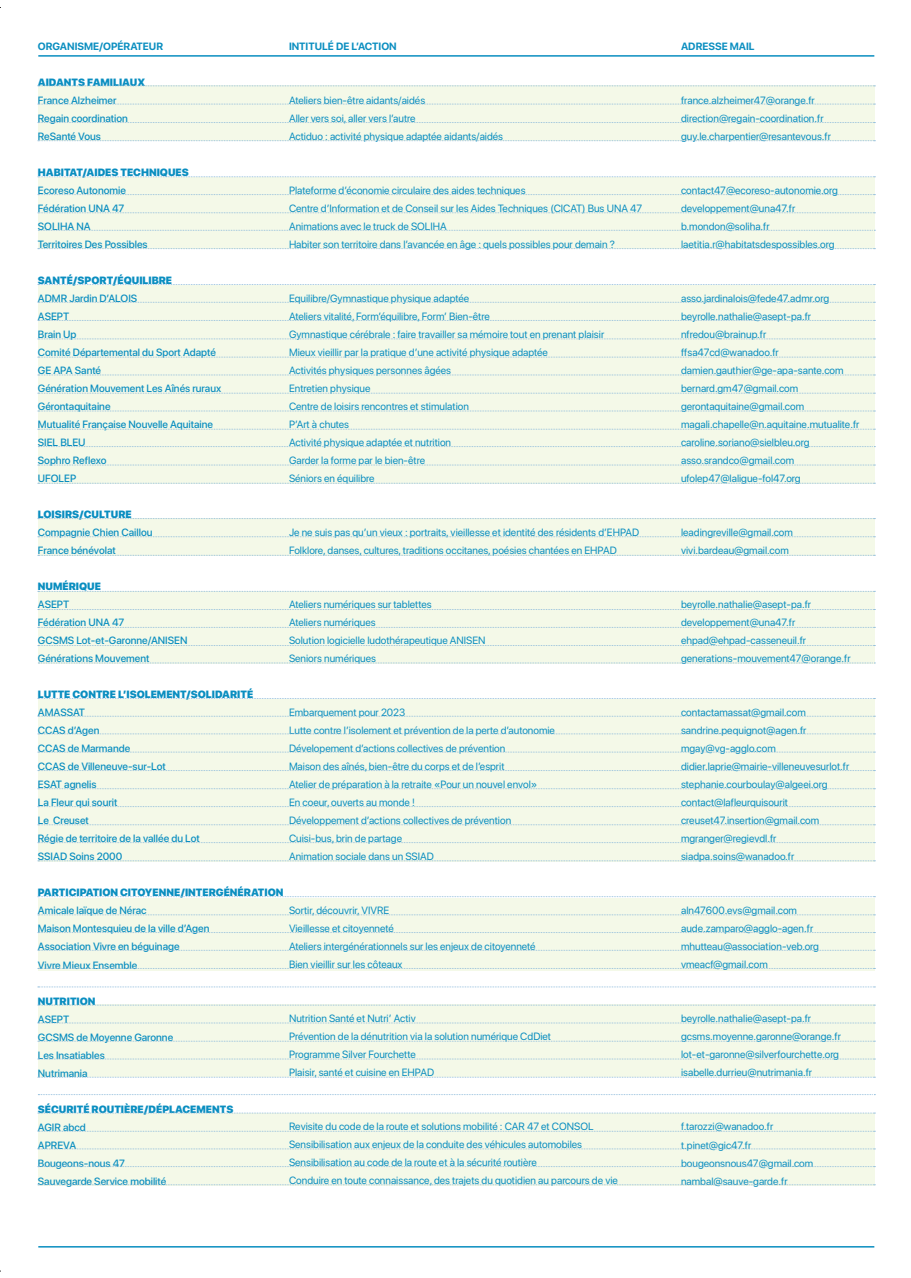
<style>
.page{position:relative;width:911px;height:1278px;background:#fff}
.page>*{position:absolute;margin:0;border:0;box-sizing:border-box;transform-origin:0 0}
.t1{font:10.5px/18px "SF Pro Display";color:#0a8ec0}
.t2{font:500 10.5px/18px "SF Pro Display";color:#0a8ec0}
.t3{font:900 10.5px "SF Pro Display";color:#0a8ec0}
.t4{font:700 10.5px "SF Pro Display";color:#0a8ec0}
</style>
<div class="page">
<div style="left:38px;top:85px;width:836px;height:56px;background:#f4f9e8"></div>
<div style="left:38px;top:177px;width:836px;height:72px;background:#f4f9e8"></div>
<div style="left:38px;top:698px;width:836px;height:163px;background:#f4f9e8"></div>
<div style="left:38px;top:591px;width:836px;height:72px;background:#f4f9e8"></div>
<div style="left:38px;top:518px;width:836px;height:37px;background:#f4f9e8"></div>
<div style="left:38px;top:285px;width:836px;height:198px;background:#f4f9e8"></div>
<div style="left:38px;top:897px;width:836px;height:72px;background:#f4f9e8"></div>
<div style="left:38px;top:1004px;width:836px;height:72px;background:#f4f9e8"></div>
<div style="left:38px;top:1113px;width:836px;height:72px;background:#f4f9e8"></div>
<hr style="left:38px;top:55px;width:836px;height:2px;background:#0a8ec0">
<svg style="left:38px;top:85px;width:837px;height:1px"></svg>
<svg style="left:38px;top:302px;width:837px;height:1px"></svg>
<svg style="left:38px;top:518px;width:837px;height:1px"></svg>
<svg style="left:38px;top:733px;width:837px;height:1px"></svg>
<svg style="left:38px;top:949px;width:837px;height:1px"></svg>
<svg style="left:38px;top:122px;width:837px;height:1px"></svg>
<svg style="left:38px;top:338px;width:837px;height:1px"></svg>
<svg style="left:38px;top:555px;width:837px;height:1px"></svg>
<svg style="left:38px;top:770px;width:837px;height:1px"></svg>
<svg style="left:38px;top:986px;width:837px;height:1px"></svg>
<svg style="left:38px;top:374px;width:837px;height:1px"></svg>
<svg style="left:38px;top:591px;width:837px;height:1px"></svg>
<svg style="left:38px;top:806px;width:837px;height:1px"></svg>
<svg style="left:38px;top:1022px;width:837px;height:1px"></svg>
<svg style="left:38px;top:194px;width:837px;height:1px"></svg>
<svg style="left:38px;top:410px;width:837px;height:1px"></svg>
<svg style="left:38px;top:627px;width:837px;height:1px"></svg>
<svg style="left:38px;top:842px;width:837px;height:1px"></svg>
<svg style="left:38px;top:1058px;width:837px;height:1px"></svg>
<svg style="left:38px;top:1166px;width:837px;height:1px"></svg>
<svg style="left:38px;top:248px;width:837px;height:1px"></svg>
<svg style="left:38px;top:464px;width:837px;height:1px"></svg>
<svg style="left:38px;top:896px;width:837px;height:1px"></svg>
<svg style="left:38px;top:1112px;width:837px;height:1px"></svg>
<svg style="left:38px;top:284px;width:837px;height:1px"></svg>
<svg style="left:38px;top:715px;width:837px;height:1px"></svg>
<svg style="left:38px;top:932px;width:837px;height:1px"></svg>
<svg style="left:38px;top:1148px;width:837px;height:1px"></svg>
<svg style="left:38px;top:104px;width:837px;height:1px"></svg>
<svg style="left:38px;top:320px;width:837px;height:1px"></svg>
<svg style="left:38px;top:536px;width:837px;height:1px"></svg>
<svg style="left:38px;top:751px;width:837px;height:1px"></svg>
<svg style="left:38px;top:968px;width:837px;height:1px"></svg>
<svg style="left:38px;top:140px;width:837px;height:1px"></svg>
<svg style="left:38px;top:357px;width:837px;height:1px"></svg>
<svg style="left:38px;top:788px;width:837px;height:1px"></svg>
<svg style="left:38px;top:1004px;width:837px;height:1px"></svg>
<svg style="left:38px;top:176px;width:837px;height:1px"></svg>
<svg style="left:38px;top:393px;width:837px;height:1px"></svg>
<svg style="left:38px;top:609px;width:837px;height:1px"></svg>
<svg style="left:38px;top:824px;width:837px;height:1px"></svg>
<svg style="left:38px;top:1040px;width:837px;height:1px"></svg>
<svg style="left:38px;top:212px;width:837px;height:1px"></svg>
<svg style="left:38px;top:429px;width:837px;height:1px"></svg>
<svg style="left:38px;top:645px;width:837px;height:1px"></svg>
<svg style="left:38px;top:860px;width:837px;height:1px"></svg>
<svg style="left:38px;top:1076px;width:837px;height:1px"></svg>
<svg style="left:38px;top:1184px;width:837px;height:1px"></svg>
<svg style="left:38px;top:483px;width:837px;height:1px"></svg>
<svg style="left:38px;top:698px;width:837px;height:1px"></svg>
<svg style="left:38px;top:914px;width:837px;height:1px"></svg>
<svg style="left:38px;top:1130px;width:837px;height:1px"></svg>
<hr style="left:38px;top:1245px;width:836px;height:2px;background:#0a8ec0">
<svg style="left:38px;top:230px;width:837px;height:1px"></svg>
<svg style="left:38px;top:446px;width:837px;height:1px"></svg>
<svg style="left:38px;top:662px;width:837px;height:1px"></svg>
<svg style="left:38px;top:1094px;width:837px;height:1px"></svg>
<p class="t4" style="left:289px;top:39px;width:109px">INTITULÉ DE L’ACTION</p>
<p class="t4" style="left:38px;top:39px;width:127px">ORGANISME/OPÉRATEUR</p>
<p class="t3" style="left:38px;top:75px;width:109px">AIDANTS FAMILIAUX</p>
<p class="t2" style="left:38px;top:91px;width:92px">France Alzheimer<br>Regain coordination<br>ReSanté Vous</p>
<p class="t3" style="left:38px;top:165px;width:152px">HABITAT/AIDES TECHNIQUES</p>
<p class="t2" style="left:38px;top:181px;width:111px">Ecoreso Autonomie<br>Fédération UNA 47<br>SOLIHA NA<br>Territoires Des Possibles</p>
<p class="t3" style="left:38px;top:273px;width:136px">SANTÉ/SPORT/ÉQUILIBRE</p>
<p class="t2" style="left:38px;top:289px;width:185px">ADMR Jardin D’ALOIS<br>ASEPT<br>Brain Up<br>Comité Départemental du Sport Adapté<br>GE APA Santé<br>Génération Mouvement Les Aînés ruraux<br>Gérontaquitaine<br>Mutualité Française Nouvelle Aquitaine<br>SIEL BLEU<br>Sophro Reflexo<br>UFOLEP</p>
<p class="t3" style="left:38px;top:507px;width:95px">LOISIRS/CULTURE</p>
<p class="t2" style="left:38px;top:523px;width:116px">Compagnie Chien Caillou<br>France bénévolat</p>
<p class="t3" style="left:38px;top:579px;width:65px">NUMÉRIQUE</p>
<p class="t2" style="left:38px;top:595px;width:151px">ASEPT<br>Fédération UNA 47<br>GCSMS Lot-et-Garonne/ANISEN<br>Générations Mouvement</p>
<p class="t3" style="left:38px;top:687px;width:217px">LUTTE CONTRE L’ISOLEMENT/SOLIDARITÉ</p>
<p class="t2" style="left:38px;top:703px;width:163px">AMASSAT<br>CCAS d’Agen<br>CCAS de Marmande<br>CCAS de Villeneuve-sur-Lot<br>ESAT agnelis<br>La Fleur qui sourit<br>Le Creuset<br>Régie de territoire de la vallée du Lot<br>SSIAD Soins 2000</p>
<p class="t3" style="left:38px;top:885px;width:247px">PARTICIPATION CITOYENNE/INTERGÉNÉRATION</p>
<p class="t2" style="left:38px;top:901px;width:173px">Amicale laïque de Nérac<br>Maison Montesquieu de la ville d’Agen<br>Association Vivre en béguinage<br>Vivre Mieux Ensemble</p>
<p class="t3" style="left:38px;top:992px;width:59px">NUTRITION</p>
<p class="t2" style="left:38px;top:1009px;width:137px">ASEPT<br>GCSMS de Moyenne Garonne<br>Les Insatiables<br>Nutrimania</p>
<p class="t3" style="left:38px;top:1100px;width:197px">SÉCURITÉ ROUTIÈRE/DÉPLACEMENTS</p>
<p class="t2" style="left:38px;top:1117px;width:130px">AGIR abcd<br>APREVA<br>Bougeons-nous 47<br>Sauvegarde Service mobilité</p>
<p class="t1" style="left:289px;top:91px;width:215px">Ateliers bien-être aidants/aidés<br>Aller vers soi, aller vers l’autre<br>Actiduo : activité physique adaptée aidants/aidés</p>
<p class="t1" style="left:289px;top:181px;width:354px">Plateforme d’économie circulaire des aides techniques<br>Centre d’Information et de Conseil sur les Aides Techniques (CICAT) Bus UNA 47<br>Animations avec le truck de SOLIHA<br>Habiter son territoire dans l’avancée en âge : quels possibles pour demain ?</p>
<p class="t1" style="left:289px;top:289px;width:316px">Equilibre/Gymnastique physique adaptée<br>Ateliers vitalité, Form’équilibre, Form’ Bien-être<br>Gymnastique cérébrale : faire travailler sa mémoire tout en prenant plaisir Mieux vieillir par la pratique d’une activité physique adaptée<br>Activités physiques personnes âgées<br>Entretien physique<br>Centre de loisirs rencontres et stimulation<br>P’Art à chutes<br>Activité physique adaptée et nutrition<br>Garder la forme par le bien-être<br>Séniors en équilibre</p>
<p class="t1" style="left:289px;top:523px;width:352px">Je ne suis pas qu’un vieux : portraits, vieillesse et identité des résidents d’EHPAD<br>Folklore, danses, cultures, traditions occitanes, poésies chantées en EHPAD</p>
<p class="t1" style="left:289px;top:595px;width:198px">Ateliers numériques sur tablettes<br>Ateliers numériques<br>Solution logicielle ludothérapeutique ANISEN<br>Seniors numériques</p>
<p class="t1" style="left:289px;top:703px;width:267px">Embarquement pour 2023<br>Lutte contre l’isolement et prévention de la perte d’autonomie Dévelopement d’actions collectives de prévention<br>Maison des aînés, bien-être du corps et de l’esprit<br>Atelier de préparation à la retraite «Pour un nouvel envol»<br>En coeur, ouverts au monde !<br>Développement d’actions collectives de prévention Cuisi-bus, brin de partage<br>Animation sociale dans un SSIAD</p>
<p class="t1" style="left:289px;top:901px;width:248px">Sortir, découvrir, VIVRE<br>Vieillesse et citoyenneté<br>Ateliers intergénérationnels sur les enjeux de citoyenneté Bien vieillir sur les côteaux</p>
<p class="t1" style="left:289px;top:1009px;width:263px">Nutrition Santé et Nutri’ Activ<br>Prévention de la dénutrition via la solution numérique CdDiet Programme Silver Fourchette<br>Plaisir, santé et cuisine en EHPAD</p>
<p class="t1" style="left:289px;top:1117px;width:330px">Revisite du code de la route et solutions mobilité : CAR 47 et CONSOL Sensibilisation aux enjeux de la conduite des véhicules automobiles Sensibilisation au code de la route et à la sécurité routière<br>Conduire en toute connaissance, des trajets du quotidien au parcours de vie</p>
<p class="t4" style="left:680px;top:39px;width:75px">ADRESSE MAIL</p>
<p class="t1" style="left:680px;top:91px;width:151px">france.alzheimer47@orange.fr direction@regain-coordination.fr guy.le.charpentier@resantevous.fr</p>
<p class="t1" style="left:680px;top:181px;width:158px">contact47@ecoreso-autonomie.org developpement@una47.fr b.mondon@soliha.fr laetitia.r@habitatsdespossibles.org</p>
<p class="t1" style="left:680px;top:289px;width:180px">asso.jardinalois@fede47.admr.org beyrolle.nathalie@asept-pa.fr nfredou@brainup.fr ffsa47cd@wanadoo.fr damien.gauthier@ge-apa-sante.com bernard.gm47@gmail.com gerontaquitaine@gmail.com magali.chapelle@n.aquitaine.mutualite.fr caroline.soriano@sielbleu.org asso.srandco@gmail.com ufolep47@laligue-fol47.org</p>
<p class="t1" style="left:680px;top:523px;width:113px">leadingreville@gmail.com vivi.bardeau@gmail.com</p>
<p class="t1" style="left:680px;top:595px;width:171px">beyrolle.nathalie@asept-pa.fr developpement@una47.fr ehpad@ehpad-casseneuil.fr generations-mouvement47@orange.fr</p>
<p class="t1" style="left:680px;top:703px;width:170px">contactamassat@gmail.com sandrine.pequignot@agen.fr mgay@vg-agglo.com didier.laprie@mairie-villeneuvesurlot.fr stephanie.courboulay@algeei.org contact@lafleurquisourit creuset47.insertion@gmail.com mgranger@regievdl.fr siadpa.soins@wanadoo.fr</p>
<p class="t1" style="left:680px;top:901px;width:139px">aln47600.evs@gmail.com aude.zamparo@agglo-agen.fr mhutteau@association-veb.org vmeacf@gmail.com</p>
<p class="t1" style="left:680px;top:1009px;width:161px">beyrolle.nathalie@asept-pa.fr gcsms.moyenne.garonne@orange.fr lot-et-garonne@silverfourchette.org isabelle.durrieu@nutrimania.fr</p>
<p class="t1" style="left:680px;top:1117px;width:134px">f.tarozzi@wanadoo.fr t.pinet@gic47.fr bougeonsnous47@gmail.com nambal@sauve-garde.fr</p>
</div>
